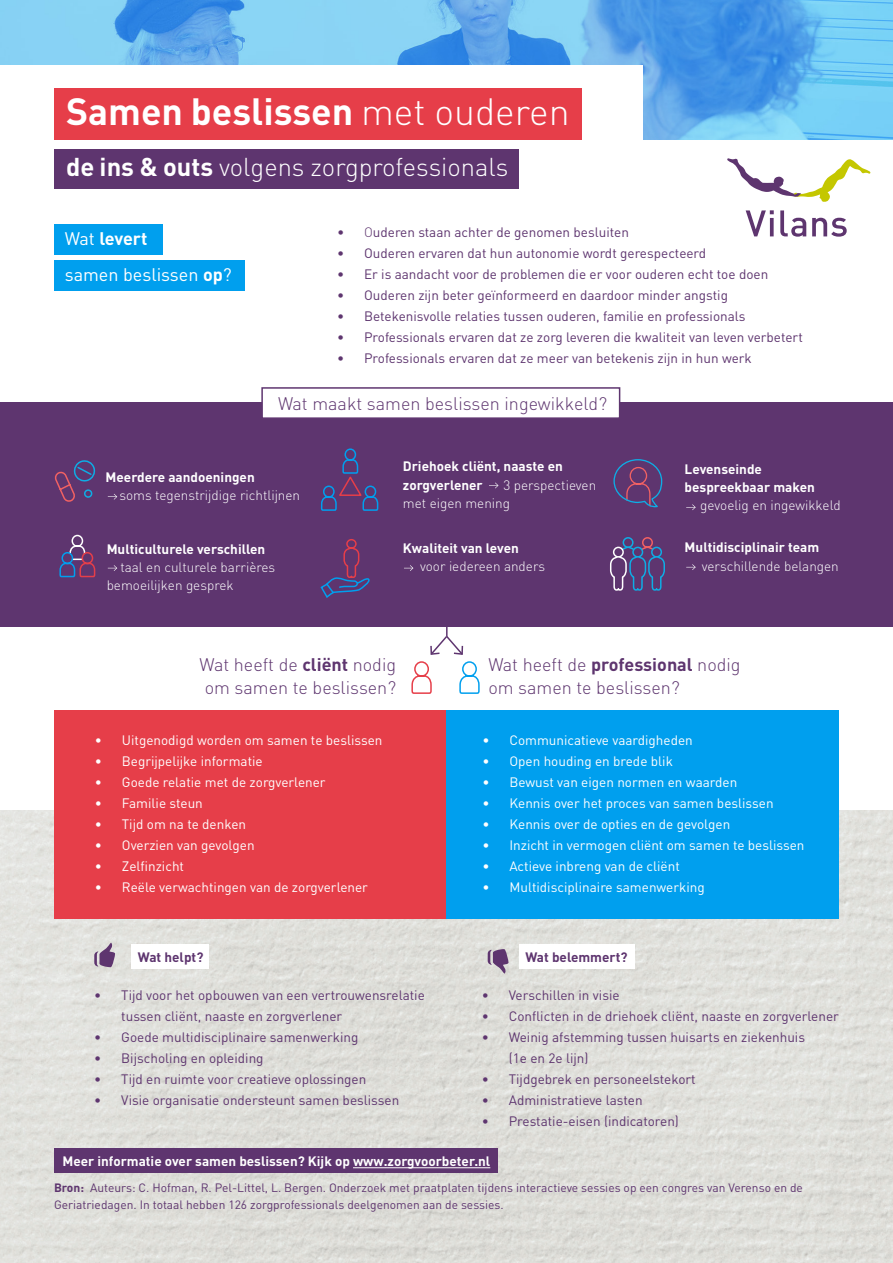
<style>
.page{position:relative;width:893px;height:1263px;background:#fff}
.page>*{position:absolute;margin:0;border:0;box-sizing:border-box;transform-origin:0 0}
.t1{font:700 37.5px "DIN Pro";color:#fff}
.t2{font:300 25.5px "DIN Pro";color:#fff}
.Broodtekst{font:300 18px/22.5px "DIN Pro";color:#5e356f}
.Broodtekst-2{font:18px "DIN Pro";color:#fff}
.Broodtekst-3{font:700 18px "DIN Pro";letter-spacing:-.01em;color:#fff}
.t3{font:13.5px/21px "DIN Pro";color:#5e356f}
.t4{font:13.5px "DIN Pro";color:#fff}
.Broodtekst-4{font:700 13.5px/18.3px "DIN Pro";color:#fff}
.Broodtekst-5{font:300 13.5px/18.3px "DIN Pro";color:#fff}
.Broodtekst-6{font:700 13.5px "DIN Pro";color:#5e356f}
.Broodtekst-7{font:12px/16.5px "DIN Pro";color:#5e356f}
.s1{font-weight:300}
.s2{font-weight:700}
.s3{font-weight:400}
</style>
<div class="page">
<img style="left:0;top:810px;width:893px;height:453px">
<div style="left:54px;top:1148px;width:443px;height:24px;background:#5e356f"></div>
<div style="left:0;top:402px;width:893px;height:225px;background:#5e356f"></div>
<div style="left:54px;top:710px;width:394px;height:208px;background:#e63e49"></div>
<div style="left:446px;top:710px;width:393px;height:208px;background:#009fee"></div>
<div style="left:132px;top:944px;width:77px;height:25px;background:#fff"></div>
<div style="left:519px;top:944px;width:115px;height:25px;background:#fff"></div>
<img style="left:1px;top:0;width:892px;height:139px">
<div style="left:0;top:65px;width:642px;height:98px;background:#fff"></div>
<svg style="left:746px;top:210px;width:28px;height:26px"></svg>
<svg style="left:780px;top:210px;width:26px;height:26px"></svg>
<svg style="left:812px;top:218px;width:35px;height:18px"></svg>
<svg style="left:727px;top:158px;width:143px;height:44px"></svg>
<div style="left:54px;top:88px;width:528px;height:51px;background:#e63e49"></div>
<div style="left:54px;top:150px;width:465px;height:39px;background:#5e356f"></div>
<div style="left:261px;top:387px;width:359px;height:32px;background:#fff;border:2px solid #5e356f"></div>
<hr style="left:353px;top:1167px;width:137px;height:1px;background:#fff">
<svg style="left:59px;top:534px;width:37px;height:44px"></svg>
<svg style="left:320px;top:448px;width:59px;height:63px"></svg>
<svg style="left:320px;top:539px;width:50px;height:59px"></svg>
<svg style="left:94px;top:942px;width:21px;height:25px"></svg>
<svg style="left:488px;top:949px;width:20px;height:25px"></svg>
<div style="left:54px;top:224px;width:109px;height:30px;background:#009fee"></div>
<div style="left:54px;top:260px;width:190px;height:31px;background:#009fee"></div>
<svg style="left:411px;top:627px;width:69px;height:67px"></svg>
<svg style="left:54px;top:460px;width:42px;height:42px"></svg>
<div style="left:84px;top:489px;width:8px;height:9px;border:2px solid #0eade5;border-radius:50%"></div>
<svg style="left:610px;top:537px;width:55px;height:54px"></svg>
<svg style="left:613px;top:459px;width:50px;height:48px"></svg>
<svg style="left:108px;top:494px;width:9px;height:6px"></svg>
<svg style="left:489px;top:482px;width:9px;height:6px"></svg>
<svg style="left:686px;top:504px;width:10px;height:6px"></svg>
<svg style="left:686px;top:564px;width:10px;height:6px"></svg>
<svg style="left:108px;top:565px;width:9px;height:6px"></svg>
<svg style="left:404px;top:565px;width:9px;height:6px"></svg>
<p class="t1" style="left:66px;top:86px;width:505px">Samen beslissen <span class="s1">met ouderen</span></p>
<p class="t2" style="left:66px;top:150px;width:444px"><span class="s2">de ins &amp; outs</span> volgens zorgprofessionals</p>
<p class="Broodtekst-3" style="left:65px;top:226px;width:84px"><span class="s3">Wat</span> levert</p>
<p class="Broodtekst-2" style="left:65px;top:262px;width:169px">samen beslissen <span class="s2">op</span>?</p>
<p class="t3" style="left:337px;top:221px;width:293px"><span class="s1">• O</span>uderen staan achter de genomen besluiten</p>
<p class="t3" style="left:337px;top:242px;width:371px">• Ouderen ervaren dat hun autonomie wordt gerespecteerd</p>
<p class="t3" style="left:337px;top:263px;width:433px">• Er is aandacht voor de problemen die er voor ouderen echt toe doen</p>
<p class="t3" style="left:337px;top:284px;width:392px">• Ouderen zijn beter geïnformeerd en daardoor minder angstig</p>
<p class="t3" style="left:337px;top:305px;width:410px">• Betekenisvolle relaties tussen ouderen, familie en professionals</p>
<p class="t3" style="left:337px;top:326px;width:467px">• Professionals ervaren dat ze zorg leveren die kwaliteit van leven verbetert</p>
<p class="t3" style="left:337px;top:347px;width:416px">• Professionals ervaren dat ze meer van betekenis zijn in hun werk</p>
<p class="Broodtekst" style="left:278px;top:391px;width:331px">Wat maakt samen beslissen ingewikkeld?</p>
<p class="Broodtekst-4" style="left:106px;top:467px;width:151px">Meerdere aandoeningen</p>
<p class="Broodtekst-5" style="left:119px;top:486px;width:182px">soms tegenstrijdige richtlijnen</p>
<p class="Broodtekst-4" style="left:107px;top:539px;width:160px">Multiculturele verschillen</p>
<p class="Broodtekst-5" style="left:107px;top:557px;width:170px;text-indent:14px">taal en culturele barrières bemoeilijken gesprek</p>
<p class="Broodtekst-4" style="left:403px;top:457px;width:161px">Driehoek cliënt, naaste en zorgverlener</p>
<p class="Broodtekst-5" style="left:403px;top:475px;width:195px;text-indent:101px">3 perspectieven met eigen mening</p>
<p class="Broodtekst-4" style="left:403px;top:538px;width:117px">Kwaliteit van leven</p>
<p class="Broodtekst-5" style="left:420px;top:557px;width:126px">voor iedereen anders</p>
<p class="Broodtekst-4" style="left:685px;top:459px;width:132px">Levenseinde bespreekbaar maken</p>
<p class="Broodtekst-5" style="left:700px;top:496px;width:142px">gevoelig en ingewikkeld</p>
<p class="Broodtekst-4" style="left:685px;top:538px;width:136px">Multidisciplinair team</p>
<p class="Broodtekst-5" style="left:702px;top:556px;width:138px">verschillende belangen</p>
<p class="Broodtekst" style="left:200px;top:652px;width:198px">Wat heeft de <span class="s2">cliënt</span> nodig om samen te beslissen?</p>
<p class="Broodtekst" style="left:488px;top:652px;width:254px">Wat heeft de <span class="s2">professional</span> nodig</p>
<p class="Broodtekst" style="left:488px;top:675px;width:193px">om samen te beslissen?</p>
<p class="t4" style="left:95px;top:731px;width:289px">• Uitgenodigd worden om samen te beslissen</p>
<p class="t4" style="left:95px;top:752px;width:169px">• Begrijpelijke informatie</p>
<p class="t4" style="left:95px;top:773px;width:232px">• Goede relatie met de zorgverlener</p>
<p class="t4" style="left:95px;top:794px;width:109px">• Familie steun</p>
<p class="t4" style="left:95px;top:815px;width:153px">• Tijd om na te denken</p>
<p class="t4" style="left:95px;top:836px;width:161px">• Overzien van gevolgen</p>
<p class="t4" style="left:95px;top:857px;width:91px">• Zelfinzicht</p>
<p class="t4" style="left:95px;top:878px;width:275px">• Reële verwachtingen van de zorgverlener</p>
<p class="t4" style="left:482px;top:731px;width:212px">• Communicatieve vaardigheden</p>
<p class="t4" style="left:482px;top:752px;width:192px">• Open houding en brede blik</p>
<p class="t4" style="left:482px;top:773px;width:256px">• Bewust van eigen normen en waarden</p>
<p class="t4" style="left:482px;top:794px;width:293px">• Kennis over het proces van samen beslissen</p>
<p class="t4" style="left:482px;top:815px;width:249px">• Kennis over de opties en de gevolgen</p>
<p class="t4" style="left:482px;top:836px;width:324px">• Inzicht in vermogen cliënt om samen te beslissen</p>
<p class="t4" style="left:482px;top:857px;width:199px">• Actieve inbreng van de cliënt</p>
<p class="t4" style="left:482px;top:878px;width:224px">• Multidisciplinaire samenwerking</p>
<p class="Broodtekst-6" style="left:138px;top:948px;width:67px">Wat helpt?</p>
<p class="Broodtekst-6" style="left:525px;top:948px;width:104px">Wat belemmert?</p>
<p class="t3" style="left:121px;top:984px;width:305px;text-indent:-27px">• Tijd voor het opbouwen van een vertrouwensrelatie tussen cliënt, naaste en zorgverlener</p>
<p class="t3" style="left:94px;top:1026px;width:266px">• Goede multidisciplinaire samenwerking</p>
<p class="t3" style="left:94px;top:1047px;width:171px">• Bijscholing en opleiding</p>
<p class="t3" style="left:94px;top:1068px;width:274px">• Tijd en ruimte voor creatieve oplossingen</p>
<p class="t3" style="left:94px;top:1089px;width:306px">• Visie organisatie ondersteunt samen beslissen</p>
<p class="t3" style="left:482px;top:984px;width:139px">• Verschillen in visie</p>
<p class="t3" style="left:482px;top:1005px;width:359px">• Conflicten in de driehoek cliënt, naaste en zorgverlener</p>
<p class="t3" style="left:509px;top:1026px;width:298px;text-indent:-27px">• Weinig afstemming tussen huisarts en ziekenhuis (1e en 2e lijn)</p>
<p class="t3" style="left:482px;top:1068px;width:215px">• Tijdgebrek en personeelstekort</p>
<p class="t3" style="left:482px;top:1089px;width:162px">• Administratieve lasten</p>
<p class="t3" style="left:482px;top:1110px;width:199px">• Prestatie-eisen (indicatoren)</p>
<p class="Broodtekst-4" style="left:63px;top:1151px;width:429px">Meer informatie over samen beslissen? Kijk op www.zorgvoorbeter.nl</p>
<p class="Broodtekst-7" style="left:54px;top:1179px;width:750px"><span class="s2">Bron:</span> Auteurs: C. Hofman, R. Pel-Littel, L. Bergen. Onderzoek met praatplaten tijdens interactieve sessies op een congres van Verenso en de<br>Geriatriedagen. In totaal hebben 126 zorgprofessionals deelgenomen aan de sessies.</p>
</div>
